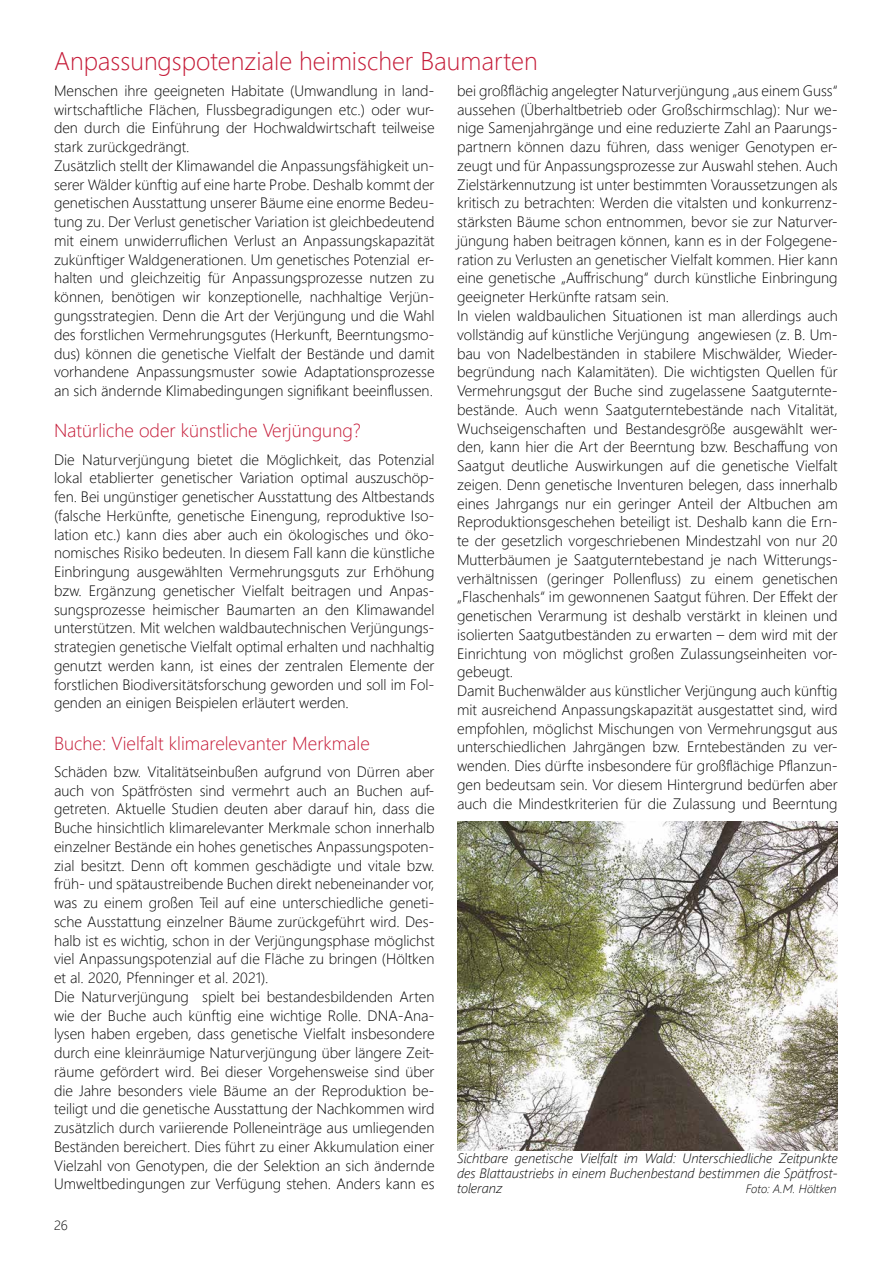
<style>
.page{position:relative;width:893px;height:1263px;background:#fff}
.page>*{position:absolute;margin:0;border:0;box-sizing:border-box;transform-origin:0 0}
.Überschrift1{font:300 25.5px "Segoe UI";color:#c51a37}
.Überschrift2{font:300 18.75px "Segoe UI";color:#c51a37}
.Text{font:300 15px/18.8px "Segoe UI";color:#000;text-align:justify}
.Abbildung{font:italic 300 13.5px/15px "Segoe UI";color:#000}
.t1{font:300 13.5px "Segoe UI";color:#000}
.Abbildung-2{font:italic 300 12px "Segoe UI";color:#000}
</style>
<div class="page">
<img style="left:457px;top:822px;width:381px;height:328px">
<p class="Überschrift1" style="left:54px;top:36px;width:485px">Anpassungspotenziale heimischer Baumarten</p>
<p class="Text" style="left:54px;top:80px;width:382px">Menschen ihre geeigneten Habitate (Umwandlung in land&shy;wirtschaftliche Flächen, Flussbegradigungen etc.) oder wur&shy;den durch die Einführung der Hochwaldwirtschaft teilweise stark zurückgedrängt.</p>
<p class="Text" style="left:54px;top:155px;width:382px">Zusätzlich stellt der Klimawandel die Anpassungsfähigkeit un&shy;serer Wälder künftig auf eine harte Probe. Deshalb kommt der genetischen Ausstattung unserer Bäume eine enorme Bedeu&shy;tung zu. Der Verlust genetischer Variation ist gleichbedeutend mit einem unwiderruflichen Verlust an Anpassungskapazität zukünftiger Waldgenerationen. Um genetisches Potenzial er&shy;halten und gleichzeitig für Anpassungsprozesse nutzen zu können, benötigen wir konzeptionelle, nachhaltige Verjün&shy;gungsstrategien. Denn die Art der Verjüngung und die Wahl des forstlichen Vermehrungsgutes (Herkunft, Beerntungsmo&shy;dus) können die genetische Vielfalt der Bestände und damit vorhandene Anpassungsmuster sowie Adaptationsprozesse an sich ändernde Klimabedingungen signifikant beeinflussen.</p>
<p class="Überschrift2" style="left:54px;top:413px;width:308px">Natürliche oder künstliche Verjüngung?</p>
<p class="Text" style="left:54px;top:448px;width:382px">Die Naturverjüngung bietet die Möglichkeit, das Potenzial lokal etablierter genetischer Variation optimal auszuschöp&shy;fen. Bei ungünstiger genetischer Ausstattung des Altbestands (falsche Herkünfte, genetische Einengung, reproduktive Iso&shy;lation etc.) kann dies aber auch ein ökologisches und öko&shy;nomisches Risiko bedeuten. In diesem Fall kann die künstliche Einbringung ausgewählten Vermehrungsguts zur Erhöhung bzw. Ergänzung genetischer Vielfalt beitragen und Anpas&shy;sungsprozesse heimischer Baumarten an den Klimawandel unterstützen. Mit welchen waldbautechnischen Verjüngungs&shy;strategien genetische Vielfalt optimal erhalten und nachhaltig genutzt werden kann, ist eines der zentralen Elemente der forstlichen Biodiversitätsforschung geworden und soll im Fol&shy;genden an einigen Beispielen erläutert werden.</p>
<p class="Überschrift2" style="left:54px;top:725px;width:317px">Buche: Vielfalt klimarelevanter Merkmale</p>
<p class="Text" style="left:54px;top:761px;width:382px">Schäden bzw. Vitalitätseinbußen aufgrund von Dürren aber auch von Spätfrösten sind vermehrt auch an Buchen auf&shy;getreten. Aktuelle Studien deuten aber darauf hin, dass die Buche hinsichtlich klimarelevanter Merkmale schon innerhalb einzelner Bestände ein hohes genetisches Anpassungspoten&shy;zial besitzt. Denn oft kommen geschädigte und vitale bzw. früh- und spätaustreibende Buchen direkt nebeneinander vor, was zu einem großen Teil auf eine unterschiedliche geneti&shy;sche Ausstattung einzelner Bäume zurückgeführt wird. Des&shy;halb ist es wichtig, schon in der Verjüngungsphase möglichst viel Anpassungspotenzial auf die Fläche zu bringen (Höltken et al. 2020, Pfenninger et al. 2021).</p>
<p class="Text" style="left:54px;top:986px;width:382px">Die Naturverjüngung spielt bei bestandesbildenden Arten wie der Buche auch künftig eine wichtige Rolle. DNA-Ana&shy;lysen haben ergeben, dass genetische Vielfalt insbesondere durch eine kleinräumige Naturverjüngung über längere Zeit&shy;räume gefördert wird. Bei dieser Vorgehensweise sind über die Jahre besonders viele Bäume an der Reproduktion be&shy;teiligt und die genetische Ausstattung der Nachkommen wird zusätzlich durch variierende Polleneinträge aus umliegenden Beständen bereichert. Dies führt zu einer Akkumulation einer Vielzahl von Genotypen, die der Selektion an sich ändernde Umweltbedingungen zur Verfügung stehen. Anders kann es</p>
<p class="Text" style="left:457px;top:80px;width:382px">bei großflächig angelegter Naturverjüngung „aus einem Guss“ aussehen (Überhaltbetrieb oder Großschirmschlag): Nur we&shy;nige Samenjahrgänge und eine reduzierte Zahl an Paarungs&shy;partnern können dazu führen, dass weniger Genotypen er&shy;zeugt und für Anpassungsprozesse zur Auswahl stehen. Auch Zielstärkennutzung ist unter bestimmten Voraussetzungen als kritisch zu betrachten: Werden die vitalsten und konkurrenz&shy;stärksten Bäume schon entnommen, bevor sie zur Naturver&shy;jüngung haben beitragen können, kann es in der Folgegene&shy;ration zu Verlusten an genetischer Vielfalt kommen. Hier kann eine genetische „Auffrischung“ durch künstliche Einbringung geeigneter Herkünfte ratsam sein.</p>
<p class="Text" style="left:457px;top:305px;width:382px">In vielen waldbaulichen Situationen ist man allerdings auch vollständig auf künstliche Verjüngung angewiesen (z. B. Um&shy;bau von Nadelbeständen in stabilere Mischwälder, Wieder&shy;begründung nach Kalamitäten). Die wichtigsten Quellen für Vermehrungsgut der Buche sind zugelassene Saatguternte&shy;bestände. Auch wenn Saatguterntebestände nach Vitalität, Wuchseigenschaften und Bestandesgröße ausgewählt wer&shy;den, kann hier die Art der Beerntung bzw. Beschaffung von Saatgut deutliche Auswirkungen auf die genetische Vielfalt zeigen. Denn genetische Inventuren belegen, dass innerhalb eines Jahrgangs nur ein geringer Anteil der Altbuchen am Reproduktionsgeschehen beteiligt ist. Deshalb kann die Ern&shy;te der gesetzlich vorgeschriebenen Mindestzahl von nur 20<br>Mutterbäumen je Saatguterntebestand je nach Witterungs&shy;verhältnissen (geringer Pollenfluss) zu einem genetischen „Flaschenhals“ im gewonnenen Saatgut führen. Der Effekt der genetischen Verarmung ist deshalb verstärkt in kleinen und isolierten Saatgutbeständen zu erwarten – dem wird mit der Einrichtung von möglichst großen Zulassungseinheiten vor&shy;gebeugt.</p>
<p class="Text" style="left:457px;top:680px;width:382px">Damit Buchenwälder aus künstlicher Verjüngung auch künftig mit ausreichend Anpassungskapazität ausgestattet sind, wird empfohlen, möglichst Mischungen von Vermehrungsgut aus unterschiedlichen Jahrgängen bzw. Erntebeständen zu ver&shy;wenden. Dies dürfte insbesondere für großflächige Pflanzun&shy;gen bedeutsam sein. Vor diesem Hintergrund bedürfen aber auch die Mindestkriterien für die Zulassung und Beerntung</p>
<p class="Abbildung" style="left:457px;top:1149px;width:382px">Sichtbare genetische Vielfalt im Wald: Unterschiedliche Zeitpunkte des Blattaustriebs in einem Buchenbestand bestimmen die Spätfrost&shy;toleranz</p>
<p class="Abbildung-2" style="left:746px;top:1178px;width:92px">Foto: A.M. Höltken</p>
<p class="t1" style="left:54px;top:1213px;width:15px">26</p>
</div>
